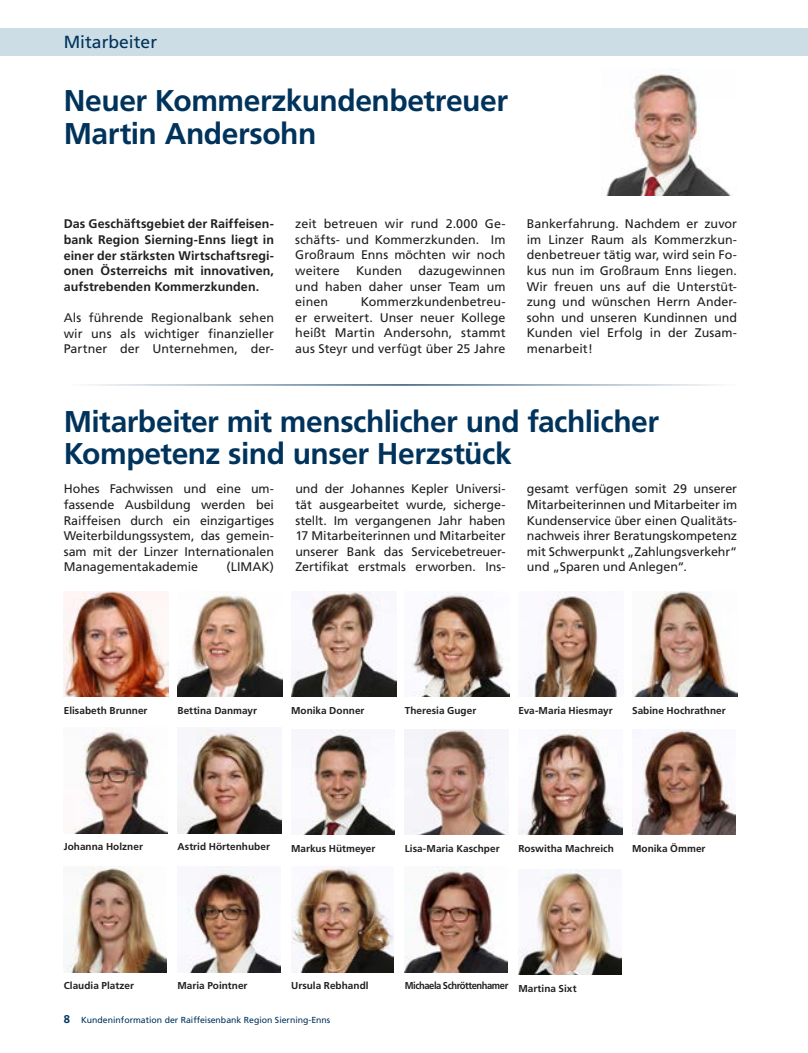
<style>
.page{position:relative;width:808px;height:1053px;background:#fff}
.page>*{position:absolute;margin:0;border:0;box-sizing:border-box;transform-origin:0 0}
.t1{font:700 30px/32.5px "Frutiger";letter-spacing:-.015em;color:#00335c}
.t2{font:17.5px "Frutiger";color:#00335c}
.t3{font:12.5px/15.6px "Frutiger";color:#231f20;text-align:justify}
.t4{font:700 12.5px/15.6px "Frutiger";letter-spacing:.005em;color:#231f20;text-align:justify}
.t5{font:700 10px "Frutiger";letter-spacing:.005em;color:#231f20}
.t6{font:700 10px "Frutiger";letter-spacing:-.045em;color:#231f20;scale:.94 1}
.t7{font:8.75px "Frutiger";color:#00335c}
.s1{font-weight:700;font-size:11.25px}
</style>
<div class="page">
<hr style="left:64px;top:384px;width:673px;height:1px;background:#00335c">
<img style="left:518px;top:869px;width:103px;height:105px">
<img style="left:518px;top:729px;width:104px;height:105px">
<img style="left:528px;top:591px;width:90px;height:105px">
<img style="left:632px;top:729px;width:104px;height:105px">
<img style="left:632px;top:591px;width:105px;height:105px">
<img style="left:64px;top:591px;width:105px;height:105px">
<img style="left:64px;top:866px;width:102px;height:106px">
<img style="left:72px;top:727px;width:96px;height:106px">
<img style="left:301px;top:729px;width:94px;height:105px">
<img style="left:291px;top:591px;width:105px;height:105px">
<img style="left:291px;top:866px;width:103px;height:106px">
<img style="left:187px;top:866px;width:93px;height:106px">
<img style="left:177px;top:727px;width:104px;height:106px">
<img style="left:177px;top:591px;width:105px;height:105px">
<img style="left:412px;top:592px;width:98px;height:104px">
<img style="left:405px;top:866px;width:102px;height:106px">
<img style="left:405px;top:729px;width:103px;height:105px">
<div style="left:0;top:28px;width:808px;height:28px;background:#cddde6"></div>
<img style="left:606px;top:70px;width:125px;height:125px">
<h2 class="t2" style="left:64px;top:32px;width:95px">Mitarbeiter</h2>
<h1 class="t1" style="left:64px;top:85px;width:446px">Neuer Kommerzkundenbetreuer<br>Martin Andersohn</h1>
<p class="t4" style="left:64px;top:216px;width:212px">Das Geschäftsgebiet der Raiffeisen&shy;bank Region Sierning-Enns liegt in einer der stärksten Wirtschaftsregi&shy;onen Österreichs mit innovativen, aufstrebenden Kommerzkunden.</p>
<p class="t3" style="left:64px;top:310px;width:212px">Als führende Regionalbank sehen wir uns als wichtiger finanzieller Partner der Unternehmen, der-</p>
<p class="t3" style="left:295px;top:216px;width:212px">zeit betreuen wir rund 2.000 Ge&shy;schäfts- und Kommerzkunden. Im Großraum Enns möchten wir noch weitere</p>
<p class="t3" style="left:295px;top:263px;width:212px;text-indent:123px">dazugewinnen und haben daher unser Team um einen</p>
<p class="t3" style="left:356px;top:263px;width:47px">Kunden</p>
<p class="t3" style="left:295px;top:294px;width:212px;text-indent:66px">Kommerzkundenbetreu&shy;er erweitert. Unser neuer Kollege heißt Martin Andersohn, stammt aus Steyr und verfügt über 25 Jahre</p>
<p class="t3" style="left:527px;top:216px;width:212px">Bankerfahrung. Nachdem er zuvor im Linzer Raum als Kommerzkun&shy;denbetreuer tätig war, wird sein Fo&shy;kus nun im Großraum Enns liegen.<br>Wir freuen uns auf die Unterstüt&shy;zung und wünschen Herrn Ander&shy;sohn und unseren Kundinnen und Kunden viel Erfolg in der Zusam&shy;menarbeit!</p>
<h1 class="t1" style="left:64px;top:405px;width:597px">Mitarbeiter mit menschlicher und fachlicher<br>Kompetenz sind unser Herzstück</h1>
<p class="t3" style="left:64px;top:481px;width:212px">Hohes Fachwissen und eine um&shy;fassende Ausbildung werden bei Raiffeisen durch ein einzigartiges Weiterbildungssystem, das gemein&shy;sam mit der Linzer Internationalen Managementakademie</p>
<p class="t3" style="left:226px;top:559px;width:49px">(LIMAK)</p>
<p class="t3" style="left:295px;top:481px;width:212px">und der Johannes Kepler Universi&shy;tät ausgearbeitet wurde, sicherge&shy;stellt. Im vergangenen Jahr haben 17 Mitarbeiterinnen und Mitarbeiter unserer Bank das Servicebetreuer-Zertifikat erstmals erworben. Ins-</p>
<p class="t3" style="left:527px;top:481px;width:212px">gesamt verfügen somit 29 unserer Mitarbeiterinnen und Mitarbeiter im Kundenservice über einen Qualitäts&shy;nachweis ihrer Beratungskompetenz mit Schwerpunkt „Zahlungsverkehr“ und „Sparen und Anlegen“.</p>
<p class="t5" style="left:64px;top:704px;width:85px">Elisabeth Brunner</p>
<p class="t5" style="left:632px;top:704px;width:95px">Sabine Hochrathner</p>
<p class="t5" style="left:291px;top:704px;width:75px">Monika Donner</p>
<p class="t5" style="left:405px;top:704px;width:73px">Theresia Guger</p>
<p class="t5" style="left:177px;top:704px;width:81px">Bettina Danmayr</p>
<p class="t5" style="left:518px;top:704px;width:96px">Eva-Maria Hiesmayr</p>
<p class="t5" style="left:64px;top:840px;width:81px">Johanna Holzner</p>
<p class="t5" style="left:291px;top:842px;width:86px">Markus Hütmeyer</p>
<p class="t5" style="left:177px;top:840px;width:94px">Astrid Hörtenhuber</p>
<p class="t5" style="left:405px;top:842px;width:96px">Lisa-Maria Kaschper</p>
<p class="t5" style="left:518px;top:842px;width:97px">Roswitha Machreich</p>
<p class="t5" style="left:632px;top:842px;width:75px">Monika Ömmer</p>
<p class="t5" style="left:64px;top:979px;width:72px">Claudia Platzer</p>
<p class="t5" style="left:177px;top:979px;width:72px">Maria Pointner</p>
<p class="t5" style="left:291px;top:979px;width:79px">Ursula Rebhandl</p>
<p class="t6" style="left:405px;top:979px;width:112px">Michaela Schröttenhamer</p>
<p class="t5" style="left:518px;top:982px;width:60px">Martina Sixt</p>
<p class="t7" style="left:64px;top:1014px;width:268px"><span class="s1">8</span> Kundeninformation der Raiffeisenbank Region Sierning-Enns</p>
</div>
